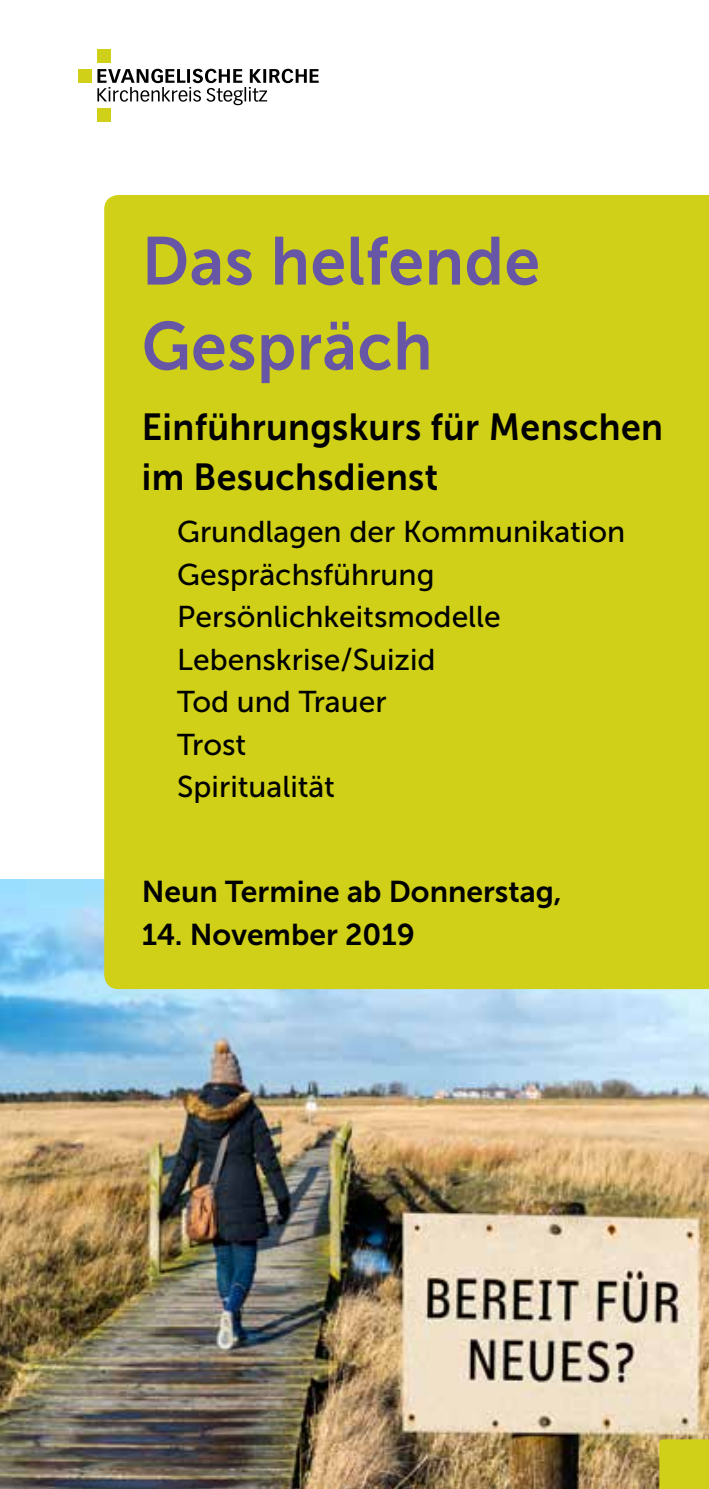
<style>
.page{position:relative;width:709px;height:1489px;background:#fff}
.page>*{position:absolute;margin:0;border:0;box-sizing:border-box;transform-origin:0 0}
.t1{font:67.5px/85px "Museo Sans 700";letter-spacing:.01em;color:#6756a5;scale:.95 1}
.t2{font:37.5px/50px "Museo Sans 700";letter-spacing:.01em;color:#000;scale:.95 1}
.t3{font:30px/42.5px "Museo Sans 500";color:#000}
.t4{font:30px "Museo Sans 700";color:#000}
</style>
<div class="page">
<img style="left:0;top:879px;width:709px;height:609px">
<div style="left:104px;top:195px;width:605px;height:794px;background:#cfd017"></div>
<div style="left:659px;top:1439px;width:50px;height:49px;background:#cfd017"></div>
<div style="left:97px;top:50px;width:14px;height:13px;background:#cfd017"></div>
<div style="left:97px;top:108px;width:14px;height:14px;background:#cfd017"></div>
<div style="left:78px;top:69px;width:14px;height:13px;background:#cfd017"></div>
<svg style="left:97px;top:69px;width:222px;height:36px"></svg>
<h1 class="t1" style="left:142px;top:219px;width:421px">Das helfende<br>Gespräch</h1>
<p class="t2" style="left:142px;top:401px;width:550px">Einführungskurs für Menschen im Besuchsdienst</p>
<p class="t3" style="left:177px;top:510px;width:449px">Grundlagen der Kommunikation<br>Gesprächsführung<br>Persönlichkeitsmodelle<br>Lebenskrise/Suizid<br>Tod und Trauer<br>Trost<br>Spiritualität</p>
<p class="t4" style="left:142px;top:875px;width:421px">Neun Termine ab Donnerstag,</p>
<p class="t4" style="left:142px;top:917px;width:274px">14. November 2019</p>
</div>
